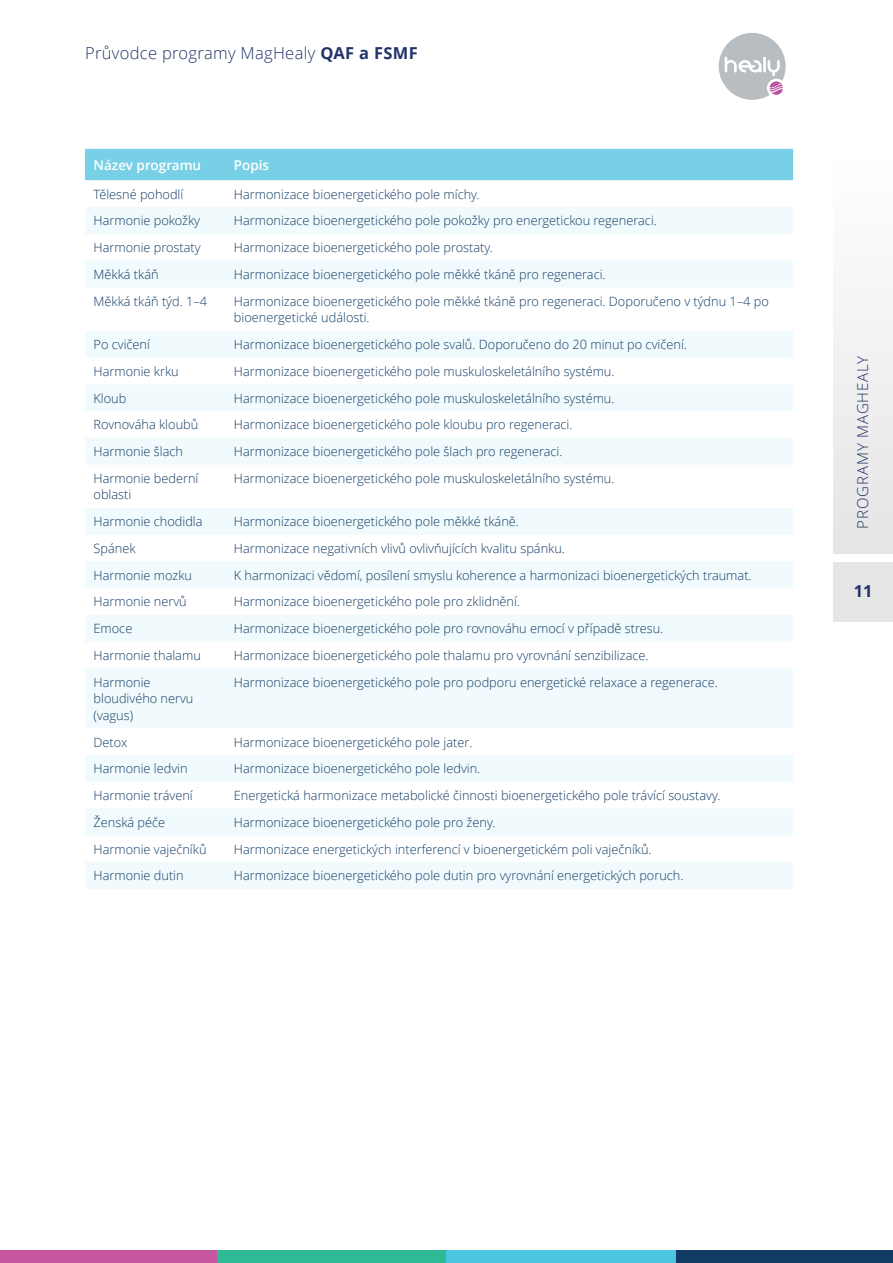
<style>
.page{position:relative;width:893px;height:1263px;background:#fff}
.page>*{position:absolute;margin:0;border:0;box-sizing:border-box;transform-origin:0 0}
.t1{font:300 16.5px "Open Sans";letter-spacing:.02em;color:#213369}
.t2{font:700 16.5px "Open Sans";color:#213369}
.t3{font:300 15px "Open Sans";letter-spacing:.06em;color:#213369}
.B_Tabellen_Texte_Head{font:600 13.5px "Open Sans";color:#fff}
.B_Tabellen_Texte{font:300 12.75px/16.5px "Open Sans";color:#113b65}
.s1{font-weight:700}
</style>
<div class="page">
<div style="left:833px;top:161px;width:60px;height:392px;background:linear-gradient(to right,#f1f1f1,#f1f1f1)"></div>
<div style="left:833px;top:562px;width:60px;height:59px;background:#e4e5e4"></div>
<div style="left:719px;top:33px;width:67px;height:67px;background:#b8bdc1;border-radius:50%"></div>
<svg style="left:725px;top:57px;width:58px;height:38px"></svg>
<div style="left:217px;top:1250px;width:229px;height:13px;background:#2dba95"></div>
<div style="left:446px;top:1250px;width:230px;height:13px;background:#4cc6e0"></div>
<div style="left:676px;top:1250px;width:217px;height:13px;background:#113b65"></div>
<div style="left:0;top:1250px;width:217px;height:13px;background:#c656a0"></div>
<div style="left:85px;top:149px;width:708px;height:31px;background:#77d0e6"></div>
<svg style="left:85px;top:207px;width:708px;height:682px;fill:#f1fafc"></svg>
<p class="t1" style="left:85px;top:42px;width:334px">Průvodce programy MagHealy <span class="s1">QAF a FSMF</span></p>
<p class="B_Tabellen_Texte_Head" style="left:94px;top:156px;width:109px">Název programu</p>
<p class="B_Tabellen_Texte_Head" style="left:234px;top:156px;width:37px">Popis</p>
<p class="B_Tabellen_Texte" style="left:94px;top:185px;width:91px">Tělesné pohodlí</p>
<p class="B_Tabellen_Texte" style="left:234px;top:185px;width:247px">Harmonizace bioenergetického pole míchy.</p>
<p class="B_Tabellen_Texte" style="left:94px;top:212px;width:108px">Harmonie pokožky</p>
<p class="B_Tabellen_Texte" style="left:234px;top:212px;width:425px">Harmonizace bioenergetického pole pokožky pro energetickou regeneraci.</p>
<p class="B_Tabellen_Texte" style="left:94px;top:239px;width:109px">Harmonie prostaty</p>
<p class="B_Tabellen_Texte" style="left:234px;top:239px;width:261px">Harmonizace bioenergetického pole prostaty.</p>
<p class="B_Tabellen_Texte" style="left:94px;top:266px;width:67px">Měkká tkáň</p>
<p class="B_Tabellen_Texte" style="left:234px;top:266px;width:373px">Harmonizace bioenergetického pole měkké tkáně pro regeneraci.</p>
<p class="B_Tabellen_Texte" style="left:94px;top:293px;width:115px">Měkká tkáň týd. 1–4</p>
<p class="B_Tabellen_Texte" style="left:234px;top:293px;width:536px">Harmonizace bioenergetického pole měkké tkáně pro regeneraci. Doporučeno v týdnu 1–4 po bioenergetické události.</p>
<p class="B_Tabellen_Texte" style="left:94px;top:336px;width:58px">Po cvičení</p>
<p class="B_Tabellen_Texte" style="left:234px;top:336px;width:455px">Harmonizace bioenergetického pole svalů. Doporučeno do 20 minut po cvičení.</p>
<p class="B_Tabellen_Texte" style="left:94px;top:363px;width:87px">Harmonie krku</p>
<p class="B_Tabellen_Texte" style="left:234px;top:363px;width:382px">Harmonizace bioenergetického pole muskuloskeletálního systému.</p>
<p class="B_Tabellen_Texte" style="left:94px;top:389px;width:34px">Kloub</p>
<p class="B_Tabellen_Texte" style="left:234px;top:389px;width:382px">Harmonizace bioenergetického pole muskuloskeletálního systému.</p>
<p class="B_Tabellen_Texte" style="left:94px;top:416px;width:106px">Rovnováha kloubů</p>
<p class="B_Tabellen_Texte" style="left:234px;top:416px;width:340px">Harmonizace bioenergetického pole kloubu pro regeneraci.</p>
<p class="B_Tabellen_Texte" style="left:94px;top:443px;width:91px">Harmonie šlach</p>
<p class="B_Tabellen_Texte" style="left:234px;top:443px;width:330px">Harmonizace bioenergetického pole šlach pro regeneraci.</p>
<p class="B_Tabellen_Texte" style="left:94px;top:470px;width:106px">Harmonie bederní oblasti</p>
<p class="B_Tabellen_Texte" style="left:234px;top:470px;width:382px">Harmonizace bioenergetického pole muskuloskeletálního systému.</p>
<p class="B_Tabellen_Texte" style="left:94px;top:513px;width:111px">Harmonie chodidla</p>
<p class="B_Tabellen_Texte" style="left:234px;top:513px;width:287px">Harmonizace bioenergetického pole měkké tkáně.</p>
<p class="B_Tabellen_Texte" style="left:94px;top:540px;width:43px">Spánek</p>
<p class="B_Tabellen_Texte" style="left:234px;top:540px;width:333px">Harmonizace negativních vlivů ovlivňujících kvalitu spánku.</p>
<p class="B_Tabellen_Texte" style="left:94px;top:566px;width:100px">Harmonie mozku</p>
<p class="B_Tabellen_Texte" style="left:234px;top:566px;width:519px">K harmonizaci vědomí, posílení smyslu koherence a harmonizaci bioenergetických traumat.</p>
<p class="B_Tabellen_Texte" style="left:94px;top:593px;width:95px">Harmonie nervů</p>
<p class="B_Tabellen_Texte" style="left:234px;top:593px;width:288px">Harmonizace bioenergetického pole pro zklidnění.</p>
<p class="B_Tabellen_Texte" style="left:94px;top:620px;width:40px">Emoce</p>
<p class="B_Tabellen_Texte" style="left:234px;top:620px;width:431px">Harmonizace bioenergetického pole pro rovnováhu emocí v případě stresu.</p>
<p class="B_Tabellen_Texte" style="left:94px;top:647px;width:109px">Harmonie thalamu</p>
<p class="B_Tabellen_Texte" style="left:234px;top:647px;width:416px">Harmonizace bioenergetického pole thalamu pro vyrovnání senzibilizace.</p>
<p class="B_Tabellen_Texte" style="left:94px;top:673px;width:101px">Harmonie bloudivého nervu (vagus)</p>
<p class="B_Tabellen_Texte" style="left:234px;top:673px;width:486px">Harmonizace bioenergetického pole pro podporu energetické relaxace a regenerace.</p>
<p class="B_Tabellen_Texte" style="left:94px;top:733px;width:35px">Detox</p>
<p class="B_Tabellen_Texte" style="left:234px;top:733px;width:240px">Harmonizace bioenergetického pole jater.</p>
<p class="B_Tabellen_Texte" style="left:94px;top:760px;width:96px">Harmonie ledvin</p>
<p class="B_Tabellen_Texte" style="left:234px;top:760px;width:248px">Harmonizace bioenergetického pole ledvin.</p>
<p class="B_Tabellen_Texte" style="left:94px;top:787px;width:101px">Harmonie trávení</p>
<p class="B_Tabellen_Texte" style="left:234px;top:787px;width:488px">Energetická harmonizace metabolické činnosti bioenergetického pole trávící soustavy.</p>
<p class="B_Tabellen_Texte" style="left:94px;top:813px;width:73px">Ženská péče</p>
<p class="B_Tabellen_Texte" style="left:234px;top:813px;width:263px">Harmonizace bioenergetického pole pro ženy.</p>
<p class="B_Tabellen_Texte" style="left:94px;top:840px;width:114px">Harmonie vaječníků</p>
<p class="B_Tabellen_Texte" style="left:234px;top:840px;width:419px">Harmonizace energetických interferencí v bioenergetickém poli vaječníků.</p>
<p class="B_Tabellen_Texte" style="left:94px;top:867px;width:92px">Harmonie dutin</p>
<p class="B_Tabellen_Texte" style="left:234px;top:867px;width:451px">Harmonizace bioenergetického pole dutin pro vyrovnání energetických poruch.</p>
<p class="t3" style="left:852px;top:529px;width:174px;rotate:-90deg">PROGRAMY MAGHEALY</p>
<p class="t2" style="left:854px;top:579px;width:20px">11</p>
</div>
